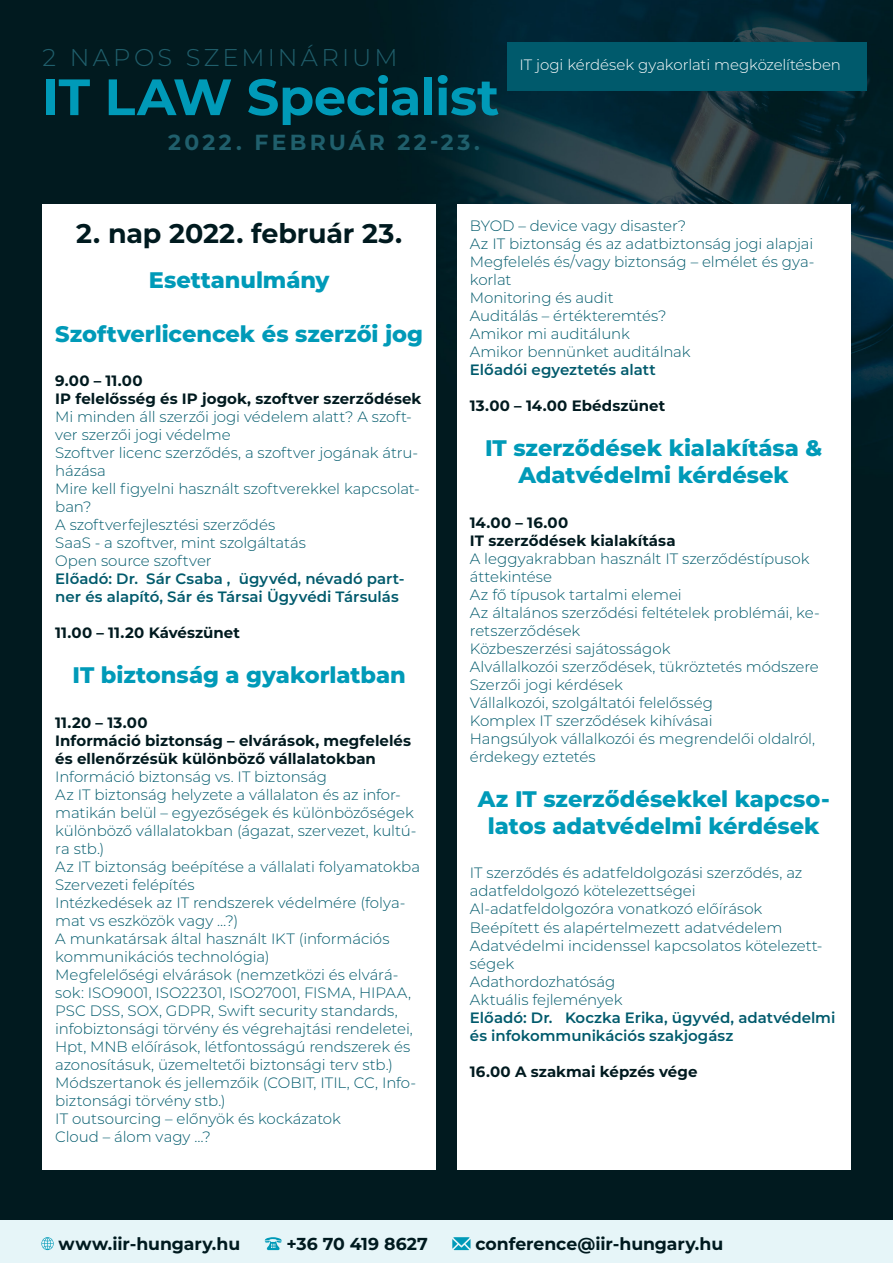
<style>
.page{position:relative;width:893px;height:1263px;background:#fff}
.page>*{position:absolute;margin:0;border:0;box-sizing:border-box;transform-origin:0 0}
.t1{font:700 51px "Montserrat";letter-spacing:-.01em;color:#009ab8}
.t2{font:700 27px "Montserrat";letter-spacing:-.005em;color:#001a1f}
.t3{font:300 24.3px "Montserrat";letter-spacing:.135em;color:#205f6c}
.t4{font:800 22.5px/27px "Montserrat";color:#009ab8;text-align:center}
.t5{font:700 21.9px "Montserrat";letter-spacing:.15em;color:#205f6c}
.t6{font:700 17.25px "Montserrat";letter-spacing:-.005em;color:#001a1f}
.t7{font:300 15px/18px "Montserrat";letter-spacing:-.005em;color:#005a6c}
.t8{font:700 15px/18px "Montserrat";letter-spacing:.005em;color:#001a1f}
.t9{font:600 15px/18px "Montserrat";color:#005a6c}
.t10{font:300 15px "Montserrat";letter-spacing:-.005em;color:#fff}
</style>
<div class="page">
<img style="left:0;top:0;width:893px;height:1220px">
<div style="left:0;top:1220px;width:893px;height:43px;background:#e6f5f8"></div>
<svg style="left:41px;top:1237px;width:13px;height:13px"></svg>
<svg style="left:265px;top:1237px;width:17px;height:13px"></svg>
<svg style="left:452px;top:1237px;width:19px;height:13px"></svg>
<div style="left:43px;top:204px;width:393px;height:965px;background:#fff"></div>
<div style="left:457px;top:204px;width:393px;height:965px;background:#fff"></div>
<div style="left:507px;top:43px;width:359px;height:48px;background:#005a6c"></div>
<h3 class="t3" style="left:43px;top:41px;width:357px">2 NAPOS SZEMINÁRIUM</h3>
<h1 class="t1" style="left:43px;top:60px;width:458px">IT LAW Specialist</h1>
<h3 class="t5" style="left:168px;top:126px;width:313px">2022. FEBRUÁR 22-23.</h3>
<p class="t10" style="left:519px;top:54px;width:323px">IT jogi kérdések gyakorlati megközelítésben</p>
<h2 class="t2" style="left:76px;top:214px;width:327px">2. nap 2022. február 23.</h2>
<h3 class="t4" style="left:149px;top:265px;width:182px">Esettanulmány</h3>
<h3 class="t4" style="left:55px;top:319px;width:369px">Szoftverlicencek és szerzői jog</h3>
<p class="t8" style="left:55px;top:371px;width:368px">9.00 – 11.00<br>IP felelősség és IP jogok, szoftver szerződések</p>
<p class="t7" style="left:55px;top:407px;width:366px">Mi minden áll szerzői jogi védelem alatt? A szoft&shy;ver szerzői jogi védelme<br>Szoftver licenc szerződés, a szoftver jogának átru&shy;házása<br>Mire kell figyelni használt szoftverekkel kapcsolat&shy;ban?<br>A szoftverfejlesztési szerződés<br>SaaS - a szoftver, mint szolgáltatás<br>Open source szoftver</p>
<p class="t9" style="left:55px;top:569px;width:351px">Előadó: Dr. Sár Csaba , ügyvéd, névadó part&shy;ner és alapító, Sár és Társai Ügyvédi Társulás</p>
<p class="t8" style="left:55px;top:623px;width:186px">11.00 – 11.20 Kávészünet</p>
<h3 class="t4" style="left:73px;top:660px;width:335px">IT biztonság a gyakorlatban</h3>
<p class="t8" style="left:55px;top:712px;width:357px">11.20 – 13.00<br>Információ biztonság – elvárások, megfelelés és ellenőrzésük különböző vállalatokban</p>
<p class="t7" style="left:55px;top:767px;width:366px">Információ biztonság vs. IT biztonság<br>Az IT biztonság helyzete a vállalaton és az infor&shy;matikán belül – egyezőségek és különbözőségek különböző vállalatokban (ágazat, szervezet, kultú&shy;ra stb.)<br>Az IT biztonság beépítése a vállalati folyamatokba Szervezeti felépítés<br>Intézkedések az IT rendszerek védelmére (folya&shy;mat vs eszközök vagy …?)<br>A munkatársak által használt IKT (információs kommunikációs technológia)<br>Megfelelőségi elvárások (nemzetközi és elvárá&shy;sok: ISO9001, ISO22301, ISO27001, FISMA, HIPAA, PSC DSS, SOX, GDPR, Swift security standards, infobiztonsági törvény és végrehajtási rendeletei, Hpt, MNB előírások, létfontosságú rendszerek és azonosításuk, üzemeltetői biztonsági terv stb.)<br>Módszertanok és jellemzőik (COBIT, ITIL, CC, Info&shy;biztonsági törvény stb.)<br>IT outsourcing – előnyök és kockázatok<br>Cloud – álom vagy …?</p>
<p class="t7" style="left:470px;top:217px;width:346px">BYOD – device vagy disaster?<br>Az IT biztonság és az adatbiztonság jogi alapjai<br>Megfelelés és/vagy biztonság – elmélet és gya&shy;korlat<br>Monitoring és audit<br>Auditálás – értékteremtés?<br>Amikor mi auditálunk<br>Amikor bennünket auditálnak</p>
<p class="t9" style="left:470px;top:360px;width:187px">Előadói egyeztetés alatt</p>
<p class="t8" style="left:470px;top:396px;width:197px">13.00 – 14.00 Ebédszünet</p>
<h3 class="t4" style="left:485px;top:434px;width:339px">IT szerződések kialakítása &amp;<br>Adatvédelmi kérdések</h3>
<p class="t8" style="left:470px;top:513px;width:207px">14.00 – 16.00<br>IT szerződések kialakítása</p>
<p class="t7" style="left:470px;top:549px;width:351px">A leggyakrabban használt IT szerződéstípusok áttekintése<br>Az fő típusok tartalmi elemei<br>Az általános szerződési feltételek problémái, ke&shy;retszerződések<br>Közbeszerzési sajátosságok<br>Alvállalkozói szerződések, tükröztetés módszere Szerzői jogi kérdések<br>Vállalkozói, szolgáltatói felelősség<br>Komplex IT szerződések kihívásai<br>Hangsúlyok vállalkozói és megrendelői oldalról, érdekegy eztetés</p>
<h3 class="t4" style="left:478px;top:784px;width:353px">Az IT szerződésekkel kapcso&shy;latos adatvédelmi kérdések</h3>
<p class="t7" style="left:470px;top:864px;width:354px">IT szerződés és adatfeldolgozási szerződés, az adatfeldolgozó kötelezettségei Al-adatfeldolgozóra vonatkozó előírások Beépített és alapértelmezett adatvédelem Adatvédelmi incidenssel kapcsolatos kötelezett&shy;ségek<br>Adathordozhatóság<br>Aktuális fejlemények</p>
<p class="t9" style="left:470px;top:1007px;width:367px">Előadó: Dr. Koczka Erika, ügyvéd, adatvédelmi és infokommunikációs szakjogász</p>
<p class="t8" style="left:470px;top:1061px;width:229px">16.00 A szakmai képzés vége</p>
<p class="t6" style="left:59px;top:1231px;width:183px">www.iir-hungary.hu</p>
<p class="t6" style="left:287px;top:1231px;width:143px">+36 70 419 8627</p>
<p class="t6" style="left:475px;top:1231px;width:249px">conference@iir-hungary.hu</p>
</div>
